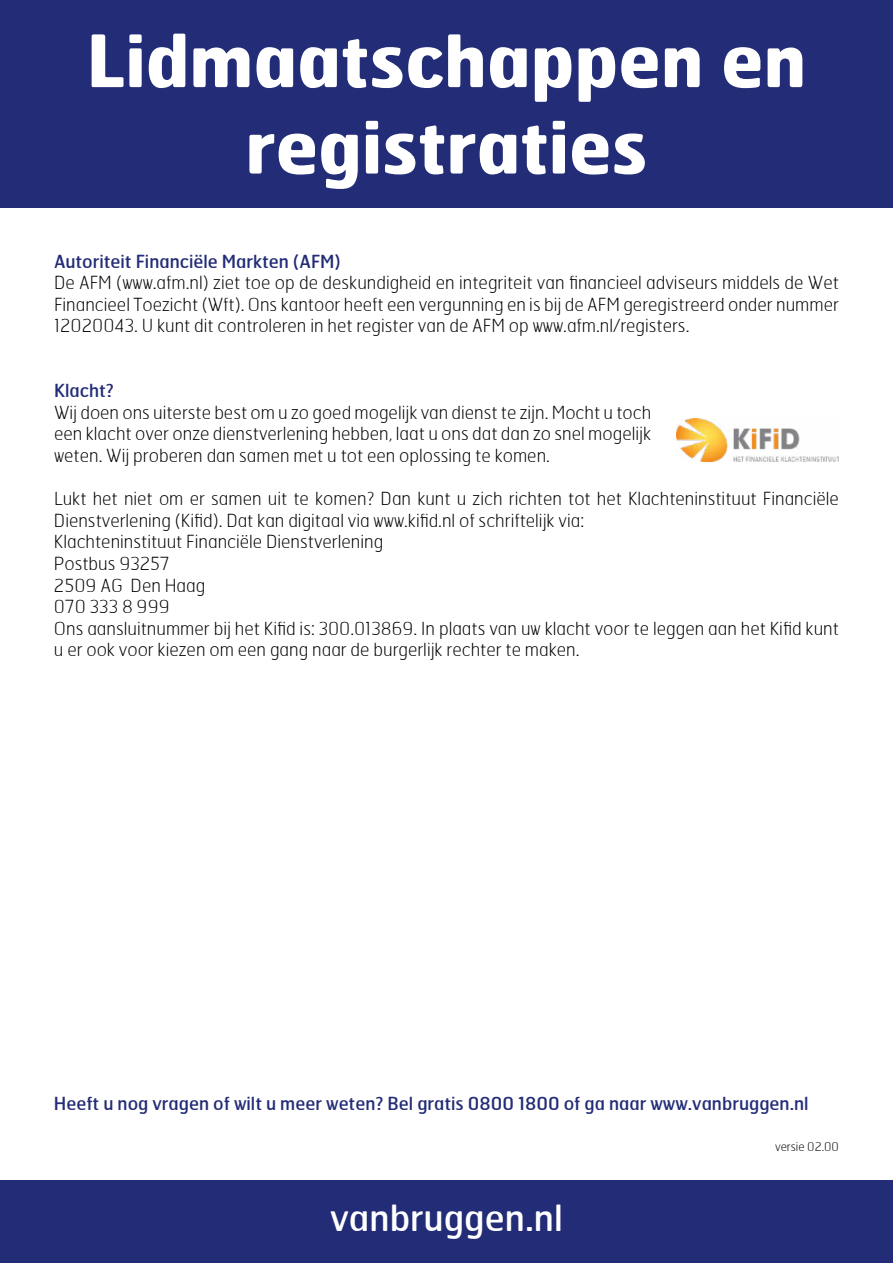
<style>
.page{position:relative;width:893px;height:1263px;background:#fff}
.page>*{position:absolute;margin:0;border:0;box-sizing:border-box;transform-origin:0 0}
.t1{font:700 72px/86.4px "Hermes";color:#fff;text-align:center}
.t2{font:36px "Hermes";color:#fff}
.t3{font:100 18px/21.6px "Hermes";color:#000;text-align:justify}
.t4{font:18px "Hermes";color:#232c77}
.t5{font:18px "Hermes";color:#222c77}
.t6{font:100 12px "Hermes";color:#000}
</style>
<div class="page">
<div style="left:0;top:0;width:893px;height:208px;background:#232c77"></div>
<div style="left:0;top:1180px;width:893px;height:83px;background:#232c77"></div>
<img style="left:677px;top:419px;width:162px;height:43px">
<h1 class="t1" style="left:86px;top:15px;width:721px">Lidmaatschappen en registraties</h1>
<p class="t5" style="left:54px;top:249px;width:289px">Autoriteit Financiële Markten (AFM)</p>
<p class="t3" style="left:54px;top:271px;width:786px">De AFM (www.afm.nl) ziet toe op de deskundigheid en integriteit van financieel adviseurs middels de Wet Financieel Toezicht (Wft). Ons kantoor heeft een vergunning en is bij de AFM geregistreerd onder nummer 12020043. U kunt dit controleren in het register van de AFM op www.afm.nl/registers.</p>
<p class="t4" style="left:54px;top:379px;width:61px">Klacht?</p>
<p class="t3" style="left:54px;top:401px;width:599px">Wij doen ons uiterste best om u zo goed mogelijk van dienst te zijn. Mocht u toch een klacht over onze dienstverlening hebben, laat u ons dat dan zo snel mogelijk weten. Wij proberen dan samen met u tot een oplossing te komen.</p>
<p class="t3" style="left:54px;top:487px;width:786px;text-align:left">Lukt het niet om er samen uit te komen? Dan kunt u zich richten tot het Klachteninstituut Financiële Dienstverlening (Kifid). Dat kan digitaal via www.kifid.nl of schriftelijk via:<br>Klachteninstituut Financiële Dienstverlening<br>Postbus 93257<br>2509 AG Den Haag<br>070 333 8 999<br>Ons aansluitnummer bij het Kifid is: 300.013869. In plaats van uw klacht voor te leggen aan het Kifid kunt u er ook voor kiezen om een gang naar de burgerlijk rechter te maken.</p>
<p class="t4" style="left:54px;top:1092px;width:756px">Heeft u nog vragen of wilt u meer weten? Bel gratis 0800 1800 of ga naar www.vanbruggen.nl</p>
<h2 class="t2" style="left:330px;top:1195px;width:234px">vanbruggen.nl</h2>
<p class="t6" style="left:775px;top:1139px;width:65px">versie 02.00</p>
</div>
